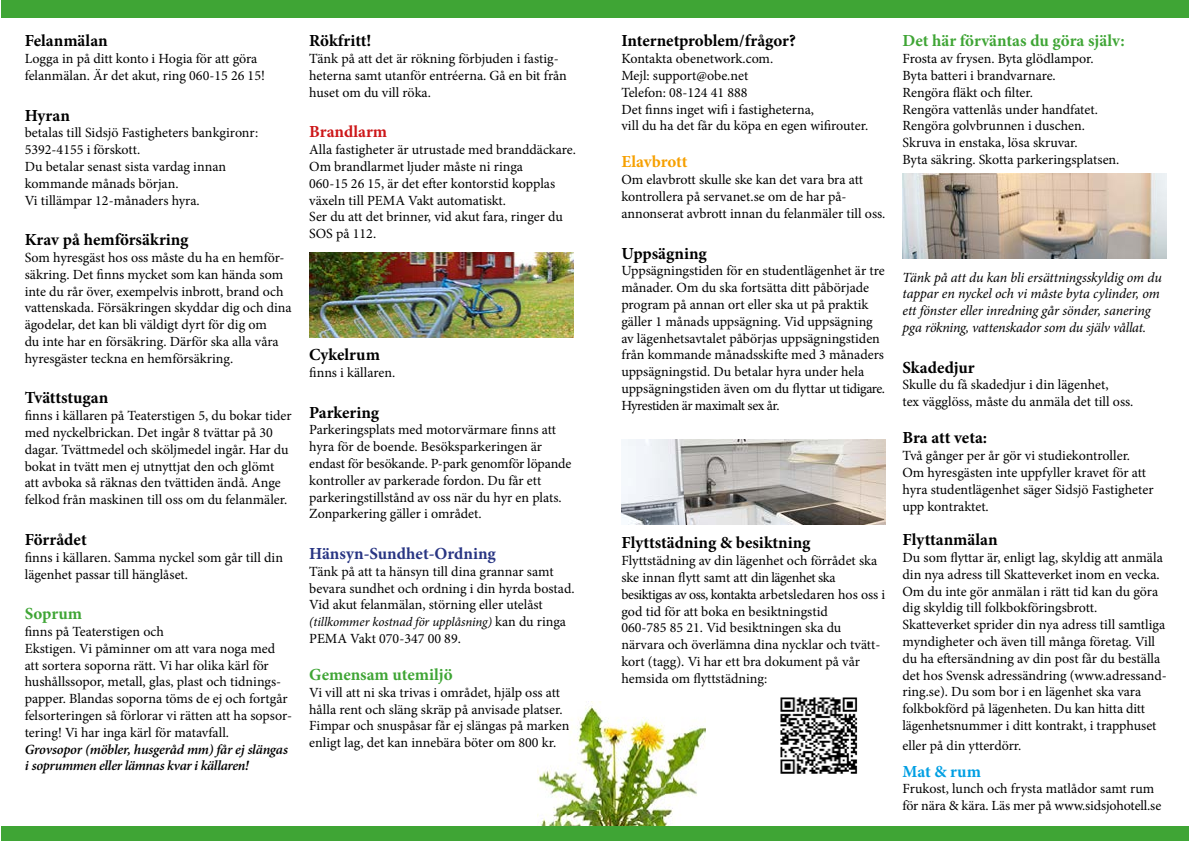
<style>
.page{position:relative;width:1191px;height:842px;background:#fff}
.page>*{position:absolute;margin:0;border:0;box-sizing:border-box;transform-origin:0 0}
.t1{font:700 16.9px "Minion Pro";color:#000}
.t2{font:700 16.9px "Minion Pro";color:#3fa535}
.t3{font:700 16.9px "Minion Pro";color:#283583}
.t4{font:700 16.9px "Minion Pro";color:#cd1719}
.t5{font:700 16.9px "Minion Pro";letter-spacing:-.01em;color:#f6a000}
.t6{font:700 16.9px "Minion Pro";letter-spacing:-.005em;color:#009fe3}
.t7{font:14px/16.8px "Minion Pro";color:#000}
.t8{font:italic 14px/16.8px "Minion Pro";letter-spacing:-.01em;color:#000}
.t9{font:italic 600 14px/16.8px "Minion Pro";letter-spacing:-.02em;color:#000}
.t10{font:italic 13px "Minion Pro";letter-spacing:-.01em;color:#000}
.s1{font-style:normal;font-size:14px}
</style>
<div class="page">
<img style="left:537px;top:702px;width:168px;height:124px">
<div style="left:1px;top:1px;width:1188px;height:17px;background:#3fa535"></div>
<div style="left:1px;top:826px;width:1188px;height:14px;background:#3fa535"></div>
<img style="left:780px;top:697px;width:78px;height:77px">
<img style="left:621px;top:439px;width:264px;height:86px">
<img style="left:902px;top:174px;width:264px;height:85px">
<img style="left:309px;top:252px;width:264px;height:85px">
<p class="t1" style="left:25px;top:29px;width:84px">Felanmälan</p>
<p class="t7" style="left:25px;top:50px;width:242px">Logga in på ditt konto i Hogia för att göra felanmälan. Är det akut, ring 060-15 26 15!</p>
<p class="t1" style="left:25px;top:103px;width:47px">Hyran</p>
<p class="t7" style="left:25px;top:125px;width:235px">betalas till Sidsjö Fastigheters bankgironr:<br>5392-4155 i förskott.<br>Du betalar senast sista vardag innan kommande månads början.<br>Vi tillämpar 12-månaders hyra.</p>
<p class="t1" style="left:25px;top:228px;width:165px">Krav på hemförsäkring</p>
<p class="t7" style="left:25px;top:249px;width:268px">Som hyresgäst hos oss måste du ha en hemför&shy;säkring. Det finns mycket som kan hända som inte du rår över, exempelvis inbrott, brand och vattenskada. Försäkringen skyddar dig och dina ägodelar, det kan bli väldigt dyrt för dig om<br>du inte har en försäkring. Därför ska alla våra hyresgäster teckna en hemförsäkring.</p>
<p class="t1" style="left:25px;top:386px;width:85px">Tvättstugan</p>
<p class="t7" style="left:25px;top:407px;width:268px">finns i källaren på Teaterstigen 5, du bokar tider med nyckelbrickan. Det ingår 8 tvättar på 30 dagar. Tvättmedel och sköljmedel ingår. Har du bokat in tvätt men ej utnyttjat den och glömt att avboka så räknas den tvättiden ändå. Ange felkod från maskinen till oss om du felanmäler.</p>
<p class="t1" style="left:25px;top:528px;width:64px">Förrådet</p>
<p class="t7" style="left:25px;top:549px;width:260px">finns i källaren. Samma nyckel som går till din lägenhet passar till hänglåset.</p>
<p class="t2" style="left:25px;top:602px;width:59px">Soprum</p>
<p class="t7" style="left:25px;top:623px;width:269px">finns på Teaterstigen och<br>Ekstigen. Vi påminner om att vara noga med att sortera soporna rätt. Vi har olika kärl för hushållssopor, metall, glas, plast och tidnings&shy;papper. Blandas soporna töms de ej och fortgår felsorteringen så förlorar vi rätten att ha sopsor&shy;tering! Vi har inga kärl för matavfall.</p>
<p class="t9" style="left:25px;top:740px;width:265px">Grovsopor (möbler, husgeråd mm) får ej slängas i soprummen eller lämnas kvar i källaren!</p>
<p class="t1" style="left:309px;top:29px;width:64px">Rökfritt!</p>
<p class="t7" style="left:309px;top:50px;width:259px">Tänk på att det är rökning förbjuden i fastig&shy;heterna samt utanför entréerna. Gå en bit från huset om du vill röka.</p>
<p class="t4" style="left:309px;top:120px;width:79px">Brandlarm</p>
<p class="t7" style="left:309px;top:141px;width:268px">Alla fastigheter är utrustade med branddäckare.<br>Om brandlarmet ljuder måste ni ringa<br>060-15 26 15, är det efter kontorstid kopplas växeln till PEMA Vakt automatiskt.<br>Ser du att det brinner, vid akut fara, ringer du SOS på 112.</p>
<p class="t1" style="left:309px;top:343px;width:72px">Cykelrum</p>
<p class="t7" style="left:309px;top:364px;width:88px">finns i källaren.</p>
<p class="t1" style="left:309px;top:400px;width:72px">Parkering</p>
<p class="t7" style="left:309px;top:421px;width:264px">Parkeringsplats med motorvärmare finns att hyra för de boende. Besöksparkeringen är endast för besökande. P-park genomför löpande kontroller av parkerade fordon. Du får ett parkeringstillstånd av oss när du hyr en plats.<br>Zonparkering gäller i området.</p>
<p class="t3" style="left:309px;top:542px;width:188px">Hänsyn-Sundhet-Ordning</p>
<p class="t7" style="left:309px;top:563px;width:267px">Tänk på att ta hänsyn till dina grannar samt bevara sundhet och ordning i din hyrda bostad.<br>Vid akut felanmälan, störning eller utelåst</p>
<p class="t10" style="left:309px;top:613px;width:258px">(tillkommer kostnad för upplåsning) <span class="s1">kan du ringa</span></p>
<p class="t7" style="left:309px;top:630px;width:153px">PEMA Vakt 070-347 00 89.</p>
<p class="t2" style="left:309px;top:663px;width:145px">Gemensam utemiljö</p>
<p class="t7" style="left:309px;top:684px;width:262px">Vi vill att ni ska trivas i området, hjälp oss att hålla rent och släng skräp på anvisade platser.<br>Fimpar och snuspåsar får ej slängas på marken enligt lag, det kan innebära böter om 800 kr.</p>
<p class="t1" style="left:621px;top:29px;width:176px">Internetproblem/frågor?</p>
<p class="t7" style="left:621px;top:50px;width:248px">Kontakta obenetwork.com.<br>Mejl: support@obe.net<br>Telefon: 08-124 41 888<br>Det finns inget wifi i fastigheterna,<br>vill du ha det får du köpa en egen wifirouter.</p>
<p class="t5" style="left:621px;top:150px;width:68px">Elavbrott</p>
<p class="t7" style="left:621px;top:171px;width:266px">Om elavbrott skulle ske kan det vara bra att kontrollera på servanet.se om de har på&shy;annonserat avbrott innan du felanmäler till oss.</p>
<p class="t1" style="left:621px;top:241px;width:87px">Uppsägning</p>
<p class="t7" style="left:621px;top:262px;width:265px">Uppsägningstiden för en studentlägenhet är tre månader. Om du ska fortsätta ditt påbörjade program på annan ort eller ska ut på praktik gäller 1 månads uppsägning. Vid uppsägning av lägenhetsavtalet påbörjas uppsägningstiden från kommande månadsskifte med 3 månaders uppsägningstid. Du betalar hyra under hela uppsägningstiden även om du flyttar ut tidigare.<br>Hyrestiden är maximalt sex år.</p>
<p class="t1" style="left:621px;top:531px;width:191px">Flyttstädning &amp; besiktning</p>
<p class="t7" style="left:621px;top:552px;width:265px">Flyttstädning av din lägenhet och förrådet ska ske innan flytt samt att din lägenhet ska besiktigas av oss, kontakta arbetsledaren hos oss i god tid för att boka en besiktningstid<br>060-785 85 21. Vid besiktningen ska du närvara och överlämna dina nycklar och tvätt&shy;kort (tagg). Vi har ett bra dokument på vår hemsida om flyttstädning:</p>
<p class="t2" style="left:902px;top:29px;width:224px">Det här förväntas du göra själv:</p>
<p class="t7" style="left:902px;top:50px;width:218px">Frosta av frysen. Byta glödlampor.<br>Byta batteri i brandvarnare.<br>Rengöra fläkt och filter.<br>Rengöra vattenlås under handfatet.<br>Rengöra golvbrunnen i duschen.<br>Skruva in enstaka, lösa skruvar.<br>Byta säkring. Skotta parkeringsplatsen.</p>
<p class="t8" style="left:902px;top:269px;width:261px">Tänk på att du kan bli ersättningsskyldig om du tappar en nyckel och vi måste byta cylinder, om ett fönster eller inredning går sönder, sanering pga rökning, vattenskador som du själv vållat.</p>
<p class="t1" style="left:902px;top:355px;width:74px">Skadedjur</p>
<p class="t7" style="left:902px;top:377px;width:232px">Skulle du få skadedjur i din lägenhet,<br>tex vägglöss, måste du anmäla det till oss.</p>
<p class="t1" style="left:902px;top:426px;width:86px">Bra att veta:</p>
<p class="t7" style="left:902px;top:447px;width:252px">Två gånger per år gör vi studiekontroller.<br>Om hyresgästen inte uppfyller kravet för att hyra studentlägenhet säger Sidsjö Fastigheter upp kontraktet.</p>
<p class="t1" style="left:902px;top:528px;width:97px">Flyttanmälan</p>
<p class="t7" style="left:902px;top:549px;width:266px">Du som flyttar är, enligt lag, skyldig att anmäla din nya adress till Skatteverket inom en vecka.<br>Om du inte gör anmälan i rätt tid kan du göra dig skyldig till folkbokföringsbrott.<br>Skatteverket sprider din nya adress till samtliga myndigheter och även till många företag. Vill du ha eftersändning av din post får du beställa det hos Svensk adressändring (www.adressand&shy;ring.se). Du som bor i en lägenhet ska vara folkbokförd på lägenheten. Du kan hitta ditt lägenhetsnummer i ditt kontrakt, i trapphuset</p>
<p class="t7" style="left:902px;top:737px;width:120px">eller på din ytterdörr.</p>
<p class="t6" style="left:902px;top:759px;width:80px">Mat &amp; rum</p>
<p class="t7" style="left:902px;top:781px;width:260px">Frukost, lunch och frysta matlådor samt rum för nära &amp; kära. Läs mer på www.sidsjohotell.se</p>
</div>
